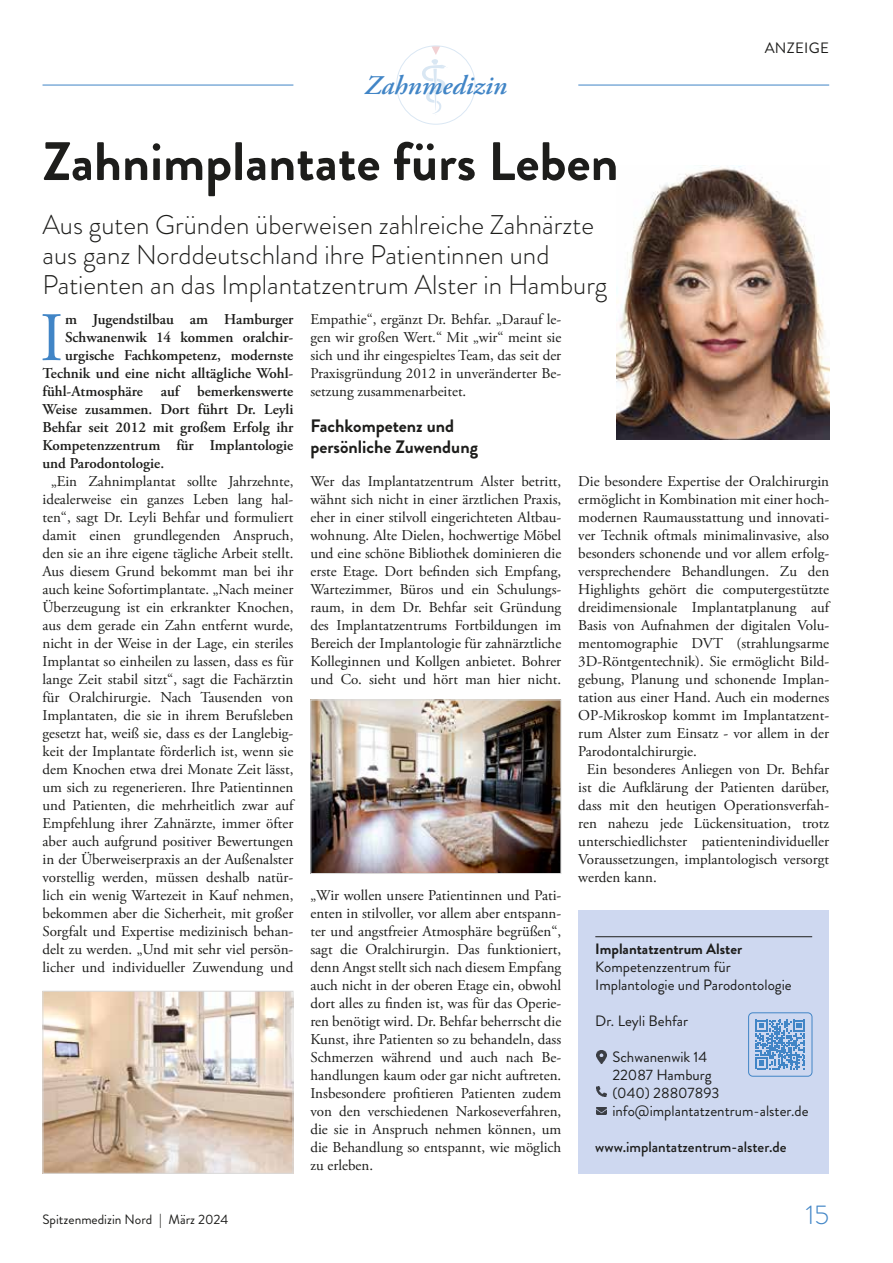
<style>
.page{position:relative;width:893px;height:1263px;background:#fff}
.page>*{position:absolute;margin:0;border:0;box-sizing:border-box;transform-origin:0 0}
.t1{font:69.3px "Adobe Garamond Pro";color:#4185c6}
.t2{font:700 54px "Brandon Grotesque";color:#1d1d1b}
.t3{font:300 27px/30px "Brandon Grotesque";color:#1d1d1b}
.t4{font:italic 600 27px "Adobe Garamond Pro";color:#4185c6}
.t5{font:300 27px "Brandon Grotesque";color:#4185c6}
.t6{font:700 18px/21px "Brandon Grotesque";color:#1d1d1b}
.t7{font:15px/18px "Adobe Garamond Pro";color:#1d1d1b;text-align:justify}
.t8{font:600 15px "Adobe Garamond Pro";color:#1d1d1b}
.t9{font:15px/18px "Brandon Grotesque";color:#1d1d1b}
.t10{font:500 15px "Brandon Grotesque";color:#1d1d1b}
.t11{font:700 15px "Brandon Grotesque";color:#1d1d1b}
.t12{font:15px "Brandon Grotesque";letter-spacing:.02em;color:#1d1d1b}
.t13{font:13.5px "Brandon Grotesque";color:#1d1d1b}
</style>
<div class="page">
<img style="left:617px;top:166px;width:212px;height:274px">
<img style="left:45px;top:993px;width:246px;height:179px">
<div style="left:43px;top:991px;width:250px;height:183px;border:1px solid #dadada"></div>
<img style="left:312px;top:701px;width:247px;height:171px">
<div style="left:310px;top:699px;width:251px;height:175px;border:1px solid #dadada"></div>
<hr style="left:43px;top:85px;width:250px;height:1px;background:#4185c6">
<hr style="left:578px;top:85px;width:251px;height:1px;background:#4185c6">
<svg style="left:422px;top:46px;width:26px;height:68px"></svg>
<div style="left:396px;top:46px;width:79px;height:79px;border:1px solid #4185c6;border-radius:50%"></div>
<div style="left:578px;top:910px;width:251px;height:264px;background:#ced8f0"></div>
<hr style="left:595px;top:936px;width:217px;height:1px;background:#1d1d1b">
<svg style="left:597px;top:1050px;width:9px;height:13px"></svg>
<svg style="left:597px;top:1086px;width:9px;height:10px"></svg>
<svg style="left:597px;top:1108px;width:9px;height:7px"></svg>
<svg style="left:755px;top:1020px;width:50px;height:49px"></svg>
<div style="left:748px;top:1013px;width:64px;height:63px;border:1px solid #4185c6;border-radius:4px"></div>
<h3 class="t4" style="left:365px;top:70px;width:144px">Zahnmedizin</h3>
<p class="t12" style="left:765px;top:38px;width:66px">ANZEIGE</p>
<h2 class="t2" style="left:43px;top:124px;width:577px">Zahnimplantate fürs Leben</h2>
<h3 class="t3" style="left:43px;top:210px;width:566px">Aus guten Gründen überweisen zahlreiche Zahnärzte aus ganz Norddeutschland ihre Patientinnen und<br>Patienten an das Implantatzentrum Alster in Hamburg</h3>
<h1 class="t1" style="left:40px;top:296px;width:25px">I</h1>
<p class="t8" style="left:65px;top:311px;width:230px">m Jugendstilbau am Hamburger</p>
<p class="t7" style="left:310px;top:311px;width:252px">Empathie“, ergänzt Dr. Behfar. „Darauf le&shy;gen wir großen Wert.“ Mit „wir“ meint sie sich und ihr eingespieltes Team, das seit der Praxisgründung 2012 in unveränderter Be&shy;setzung zusammenarbeitet.</p>
<p class="t6" style="left:310px;top:416px;width:169px">Fachkompetenz und persönliche Zuwendung</p>
<p class="t7" style="left:310px;top:473px;width:252px">Wer das Implantatzentrum Alster betritt, wähnt sich nicht in einer ärztlichen Praxis, eher in einer stilvoll eingerichteten Altbau&shy;wohnung. Alte Dielen, hochwertige Möbel und eine schöne Bibliothek dominieren die erste Etage. Dort befinden sich Empfang, Wartezimmer, Büros und ein Schulungs&shy;raum, in dem Dr. Behfar seit Gründung des Implantatzentrums Fortbildungen im Bereich der Implantologie für zahnärztliche Kolleginnen und Kollgen anbietet. Bohrer und Co. sieht und hört man hier nicht.</p>
<p class="t8" style="left:65px;top:329px;width:230px">Schwanenwik 14 kommen oralchir-</p>
<p class="t8" style="left:65px;top:347px;width:230px">urgische Fachkompetenz, modernste</p>
<p class="t8" style="left:43px;top:365px;width:252px">Technik und eine nicht alltägliche Wohl-</p>
<p class="t8" style="left:43px;top:383px;width:252px">fühl-Atmosphäre auf bemerkenswerte</p>
<p class="t8" style="left:43px;top:401px;width:252px">Weise zusammen. Dort führt Dr. Leyli</p>
<p class="t8" style="left:43px;top:419px;width:252px">Behfar seit 2012 mit großem Erfolg ihr</p>
<p class="t8" style="left:43px;top:437px;width:252px">Kompetenzzentrum für Implantologie</p>
<p class="t8" style="left:43px;top:455px;width:123px">und Parodontologie.</p>
<p class="t7" style="left:43px;top:473px;width:252px;text-align:center">„Ein Zahnimplantat sollte Jahrzehnte, idealerweise ein ganzes Leben lang hal&shy;ten“, sagt Dr. Leyli Behfar und formuliert damit einen grundlegenden Anspruch, den sie an ihre eigene tägliche Arbeit stellt.<br>Aus diesem Grund bekommt man bei ihr auch keine Sofortimplantate. „Nach meiner Überzeugung ist ein erkrankter Knochen, aus dem gerade ein Zahn entfernt wurde, nicht in der Weise in der Lage, ein steriles Implantat so einheilen zu lassen, dass es für lange Zeit stabil sitzt“, sagt die Fachärztin für Oralchirurgie. Nach Tausenden von Implantaten, die sie in ihrem Berufsleben gesetzt hat, weiß sie, dass es der Langlebig&shy;keit der Implantate förderlich ist, wenn sie dem Knochen etwa drei Monate Zeit lässt, um sich zu regenerieren. Ihre Patientinnen und Patienten, die mehrheitlich zwar auf Empfehlung ihrer Zahnärzte, immer öfter aber auch aufgrund positiver Bewertungen in der Überweiserpraxis an der Außenalster vorstellig werden, müssen deshalb natür&shy;lich ein wenig Wartezeit in Kauf nehmen, bekommen aber die Sicherheit, mit großer Sorgfalt und Expertise medizinisch behan&shy;delt zu werden. „Und mit sehr viel persön&shy;licher und individueller Zuwendung und</p>
<p class="t7" style="left:578px;top:473px;width:252px">Die besondere Expertise der Oralchirurgin</p>
<p class="t7" style="left:578px;top:491px;width:252px">ermöglicht in Kombination mit einer hoch-</p>
<p class="t7" style="left:578px;top:509px;width:252px">modernen Raumausstattung und innovati-</p>
<p class="t7" style="left:578px;top:527px;width:252px">ver Technik oftmals minimalinvasive, also</p>
<p class="t7" style="left:578px;top:545px;width:252px">besonders schonende und vor allem erfolg-</p>
<p class="t7" style="left:578px;top:563px;width:252px">versprechendere Behandlungen. Zu den</p>
<p class="t7" style="left:578px;top:581px;width:252px">Highlights gehört die computergestützte</p>
<p class="t7" style="left:578px;top:599px;width:252px">dreidimensionale Implantatplanung auf</p>
<p class="t7" style="left:578px;top:617px;width:252px">Basis von Aufnahmen der digitalen Volu-</p>
<p class="t7" style="left:578px;top:635px;width:252px">mentomographie DVT (strahlungsarme</p>
<p class="t7" style="left:578px;top:653px;width:252px">3D-Röntgentechnik). Sie ermöglicht Bild-</p>
<p class="t7" style="left:578px;top:671px;width:252px">gebung, Planung und schonende Implan-</p>
<p class="t7" style="left:578px;top:689px;width:252px">tation aus einer Hand. Auch ein modernes</p>
<p class="t7" style="left:578px;top:707px;width:252px">OP-Mikroskop kommt im Implantatzent-</p>
<p class="t7" style="left:578px;top:725px;width:252px">rum Alster zum Einsatz - vor allem in der</p>
<p class="t7" style="left:578px;top:743px;width:120px">Parodontalchirurgie.</p>
<p class="t7" style="left:587px;top:761px;width:244px">Ein besonderes Anliegen von Dr. Behfar</p>
<p class="t7" style="left:578px;top:779px;width:252px">ist die Aufklärung der Patienten darüber,</p>
<p class="t7" style="left:578px;top:797px;width:252px">dass mit den heutigen Operationsverfah-</p>
<p class="t7" style="left:578px;top:815px;width:252px">ren nahezu jede Lückensituation, trotz</p>
<p class="t7" style="left:578px;top:833px;width:252px">unterschiedlichster patientenindividueller</p>
<p class="t7" style="left:578px;top:851px;width:252px">Voraussetzungen, implantologisch versorgt</p>
<p class="t7" style="left:578px;top:869px;width:80px">werden kann.</p>
<p class="t7" style="left:310px;top:887px;width:252px">„Wir wollen unsere Patientinnen und Pati&shy;enten in stilvoller, vor allem aber entspann&shy;ter und angstfreier Atmosphäre begrüßen“, sagt die Oralchirurgin. Das funktioniert, denn Angst stellt sich nach diesem Empfang auch nicht in der oberen Etage ein, obwohl dort alles zu finden ist, was für das Operie&shy;ren benötigt wird. Dr. Behfar beherrscht die Kunst, ihre Patienten so zu behandeln, dass Schmerzen während und auch nach Be&shy;handlungen kaum oder gar nicht auftreten.<br>Insbesondere profitieren Patienten zudem von den verschiedenen Narkoseverfahren, die sie in Anspruch nehmen können, um die Behandlung so entspannt, wie möglich zu erleben.</p>
<p class="t11" style="left:595px;top:938px;width:148px">Implantatzentrum Alster</p>
<p class="t9" style="left:595px;top:958px;width:198px">Kompetenzzentrum für<br>Implantologie und Parodontologie</p>
<p class="t9" style="left:595px;top:1012px;width:94px">Dr. Leyli Behfar</p>
<p class="t9" style="left:612px;top:1048px;width:198px">Schwanenwik 14<br>22087 Hamburg<br>(040) 28807893 info@implantatzentrum-alster.de</p>
<p class="t10" style="left:595px;top:1136px;width:193px">www.implantatzentrum-alster.de</p>
<p class="t13" style="left:43px;top:1209px;width:187px">Spitzenmedizin Nord | März 2024</p>
<h3 class="t5" style="left:806px;top:1197px;width:25px">15</h3>
</div>
